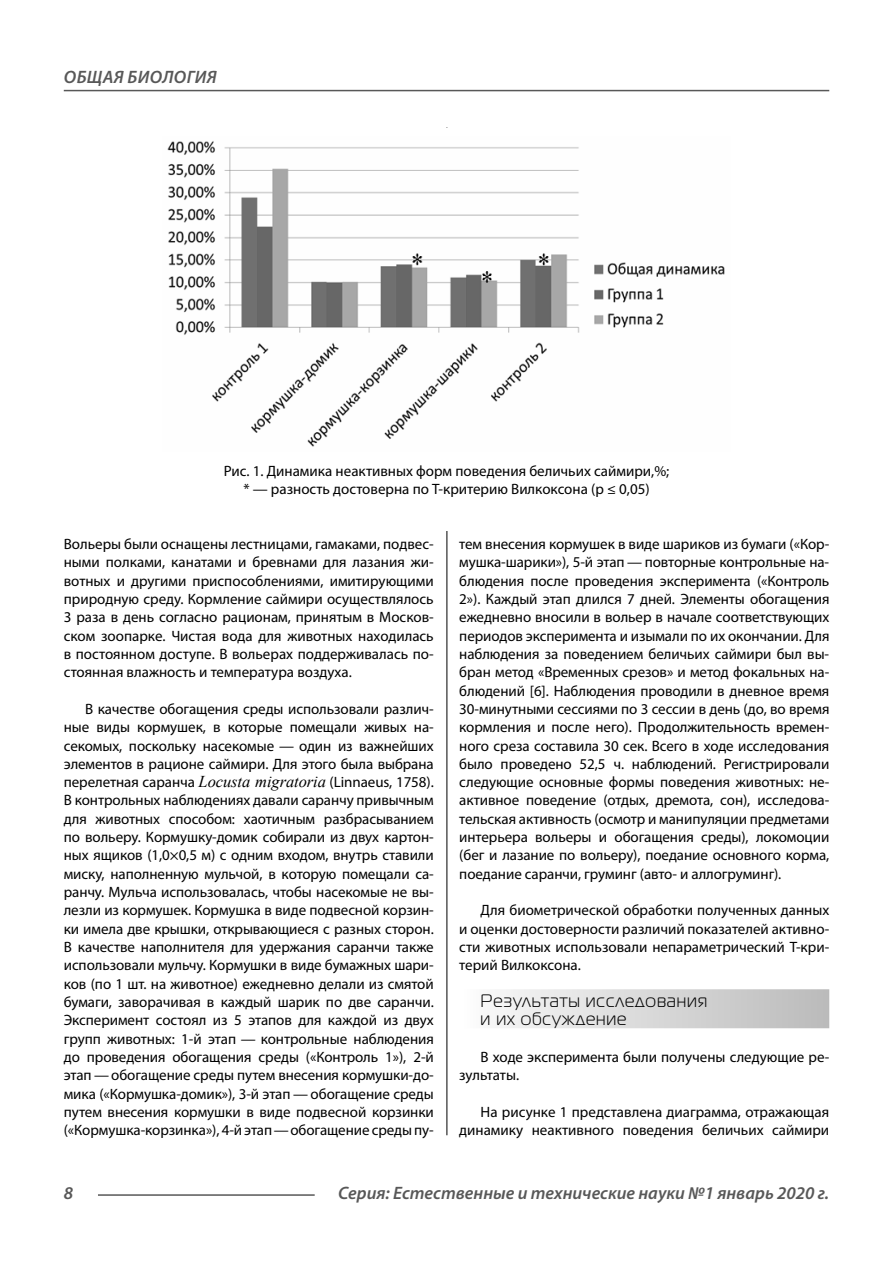
<style>
.page{position:relative;width:893px;height:1263px;background:#fff}
.page>*{position:absolute;margin:0;border:0;box-sizing:border-box;transform-origin:0 0}
.t1{font:italic 600 18px "Myriad Pro";color:#585858}
.t2{font:18px/18.3px "Magistral C";letter-spacing:.05em;color:#000}
.t3{font:italic 600 18px "Myriad Pro";letter-spacing:.02em;color:#585858}
.t4{font:15px/18.3px "Myriad Pro";color:#000;text-align:justify}
.s1{font-family:"Times New Roman";font-style:italic;font-size:16.5px}
</style>
<div class="page">
<hr style="left:446px;top:128px;width:1px;height:1007px;background:#000">
<div style="left:459px;top:989px;width:370px;height:39px;background:linear-gradient(to right,#fcfcfc,#bababa)"></div>
<img style="left:167px;top:137px;width:558px;height:320px">
<hr style="left:98px;top:1194px;width:217px;height:2px;background:#585858">
<hr style="left:64px;top:90px;width:765px;height:1px;background:#585858">
<p class="t3" style="left:64px;top:71px;width:154px">ОБЩАЯ БИОЛОГИЯ</p>
<p class="t4" style="left:224px;top:463px;width:447px;text-align:center">Рис. 1. Динамика неактивных форм поведения беличьих саймири,%; * — разность достоверна по Т-критерию Вилкоксона (p ≤ 0,05)</p>
<p class="t4" style="left:64px;top:536px;width:371px">Вольеры были оснащены лестницами, гамаками, подвес&shy;ными полками, канатами и бревнами для лазания жи&shy;вотных и другими приспособлениями, имитирующими природную среду. Кормление саймири осуществлялось 3 раза в день согласно рационам, принятым в Москов&shy;ском зоопарке. Чистая вода для животных находилась в постоянном доступе. В вольерах поддерживалась по&shy;стоянная влажность и температура воздуха.</p>
<p class="t4" style="left:64px;top:701px;width:372px;text-indent:21px">В качестве обогащения среды использовали различ&shy;ные виды кормушек, в которые помещали живых на&shy;секомых, поскольку насекомые — один из важнейших элементов в рационе саймири. Для этого была выбрана перелетная саранча <span class="s1">Locusta migratoria</span> (Linnaeus, 1758).<br>В контрольных наблюдениях давали саранчу привычным для животных способом: хаотичным разбрасыванием по вольеру. Кормушку-домик собирали из двух картон&shy;ных ящиков (1,0×0,5 м) с одним входом, внутрь ставили миску, наполненную мульчой, в которую помещали са&shy;ранчу. Мульча использовалась, чтобы насекомые не вы&shy;лезли из кормушек. Кормушка в виде подвесной корзин&shy;ки имела две крышки, открывающиеся с разных сторон.<br>В качестве наполнителя для удержания саранчи также использовали мульчу. Кормушки в виде бумажных шари&shy;ков (по 1 шт. на животное) ежедневно делали из смятой бумаги, заворачивая в каждый шарик по две саранчи.<br>Эксперимент состоял из 5 этапов для каждой из двух групп животных: 1-й этап — контрольные наблюдения до проведения обогащения среды («Контроль 1»), 2-й этап — обогащение среды путем внесения кормушки-до&shy;мика («Кормушка-домик»), 3-й этап — обогащение среды путем внесения кормушки в виде подвесной корзинки («Кормушка-корзинка»), 4-й этап—обогащение среды пу-</p>
<p class="t4" style="left:459px;top:536px;width:372px">тем внесения кормушек в виде шариков из бумаги («Кор&shy;мушка-шарики»), 5-й этап — повторные контрольные на&shy;блюдения после проведения эксперимента («Контроль 2»). Каждый этап длился 7 дней. Элементы обогащения ежедневно вносили в вольер в начале соответствующих периодов эксперимента и изымали по их окончании. Для наблюдения за поведением беличьих саймири был вы&shy;бран метод «Временных срезов» и метод фокальных на&shy;блюдений [6]. Наблюдения проводили в дневное время 30-минутными сессиями по 3 сессии в день (до, во время кормления и после него). Продолжительность времен&shy;ного среза составила 30 сек. Всего в ходе исследования было проведено 52,5 ч. наблюдений. Регистрировали следующие основные формы поведения животных: не&shy;активное поведение (отдых, дремота, сон), исследова&shy;тельская активность (осмотр и манипуляции предметами интерьера вольеры и обогащения среды), локомоции (бег и лазание по вольеру), поедание основного корма, поедание саранчи, груминг (авто- и аллогруминг).</p>
<p class="t4" style="left:459px;top:902px;width:371px;text-indent:21px">Для биометрической обработки полученных данных и оценки достоверности различий показателей активно&shy;сти животных использовали непараметрический Т-кри&shy;терий Вилкоксона.</p>
<p class="t2" style="left:480px;top:993px;width:228px">Результаты исследования и их обсуждение</p>
<p class="t4" style="left:459px;top:1049px;width:371px;text-indent:21px">В ходе эксперимента были получены следующие ре&shy;зультаты.</p>
<p class="t4" style="left:459px;top:1104px;width:371px;text-align:right">На рисунке 1 представлена диаграмма, отражающая динамику неактивного поведения беличьих саймири</p>
<p class="t1" style="left:64px;top:1186px;width:11px">8</p>
<p class="t1" style="left:338px;top:1186px;width:493px">Серия: Естественные и технические науки №1 январь 2020 г.</p>
</div>
